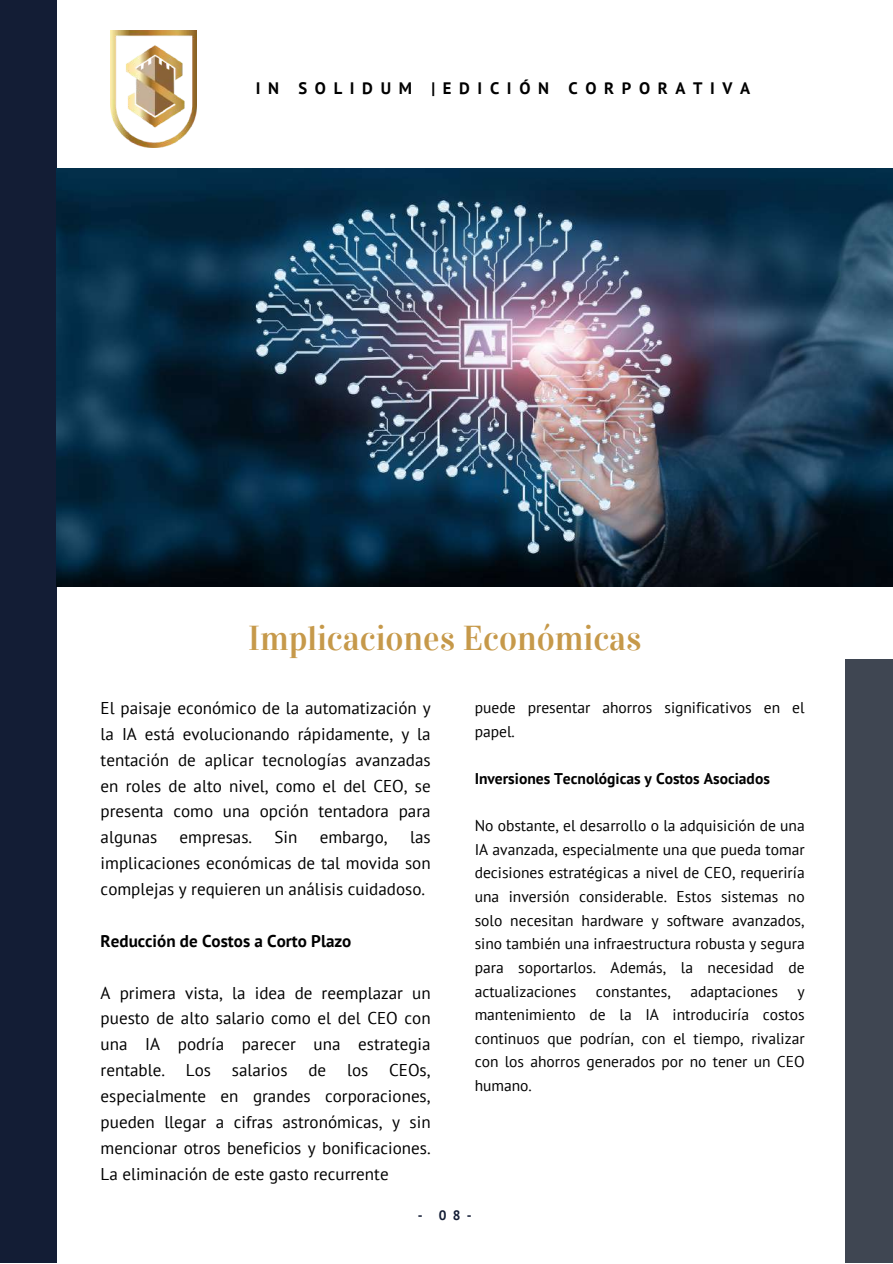
<style>
.page{position:relative;width:893px;height:1264px;background:#fff}
.page>*{position:absolute;margin:0;border:0;box-sizing:border-box;transform-origin:0 0}
.t1{font:34.5px "Vidaloka";color:#c6994a}
.t2{font:17.1px/25.8px "PT Sans";color:#000;text-align:justify}
.t3{font:700 17.1px "PT Sans";color:#000}
.t4{font:700 16.65px "PT Sans";letter-spacing:.46em;color:#000}
.t5{font:15.45px/23.5px "PT Sans";color:#000;text-align:justify}
.t6{font:700 15.45px "PT Sans";color:#000}
.t7{font:700 13.65px "PT Sans";color:#131d35}
</style>
<div class="page">
<div style="left:845px;top:659px;width:47px;height:603px;background:#3f4652"></div>
<div style="left:0;top:0;width:56px;height:1262px;background:#131d35"></div>
<img style="left:110px;top:31px;width:87px;height:116px">
<img style="left:57px;top:168px;width:835px;height:418px">
<p class="t4" style="left:256px;top:77px;width:496px">IN SOLIDUM |EDICIÓN CORPORATIVA</p>
<h1 class="t1" style="left:248px;top:617px;width:395px">Implicaciones Económicas</h1>
<p class="t2" style="left:101px;top:694px;width:331px">El paisaje económico de la automatización y la IA está evolucionando rápidamente, y la tentación de aplicar tecnologías avanzadas en roles de alto nivel, como el del CEO, se presenta como una opción tentadora para algunas</p>
<p class="t2" style="left:180px;top:824px;width:74px">empresas.</p>
<p class="t2" style="left:274px;top:824px;width:24px">Sin</p>
<p class="t2" style="left:320px;top:824px;width:69px">embargo,</p>
<p class="t2" style="left:101px;top:824px;width:331px;text-indent:309px">las implicaciones económicas de tal movida son complejas y requieren un análisis cuidadoso.</p>
<p class="t3" style="left:101px;top:929px;width:252px">Reducción de Costos a Corto Plazo</p>
<p class="t2" style="left:101px;top:979px;width:331px">A primera vista, la idea de reemplazar un puesto de alto salario como el del CEO con una IA podría parecer una estrategia rentable. Los salarios de los CEOs, especialmente en grandes corporaciones, pueden llegar a cifras astronómicas, y sin mencionar otros beneficios y bonificaciones.<br>La eliminación de este gasto recurrente</p>
<p class="t5" style="left:474px;top:695px;width:331px">puede presentar ahorros significativos en el papel.</p>
<p class="t6" style="left:474px;top:768px;width:297px">Inversiones Tecnológicas y Costos Asociados</p>
<p class="t5" style="left:474px;top:813px;width:331px">No obstante, el desarrollo o la adquisición de una IA avanzada, especialmente una que pueda tomar decisiones estratégicas a nivel de CEO, requeriría una inversión considerable. Estos sistemas no solo necesitan hardware y software avanzados, sino también una infraestructura robusta y segura para soportarlos. Además, la necesidad de actualizaciones</p>
<p class="t5" style="left:596px;top:979px;width:76px">constantes,</p>
<p class="t5" style="left:690px;top:979px;width:89px">adaptaciones</p>
<p class="t5" style="left:474px;top:979px;width:331px;text-indent:323px">y mantenimiento de la IA introduciría costos continuos que podrían, con el tiempo, rivalizar con los ahorros generados por no tener un CEO humano.</p>
<p class="t7" style="left:418px;top:1206px;width:55px">- 08-</p>
</div>
